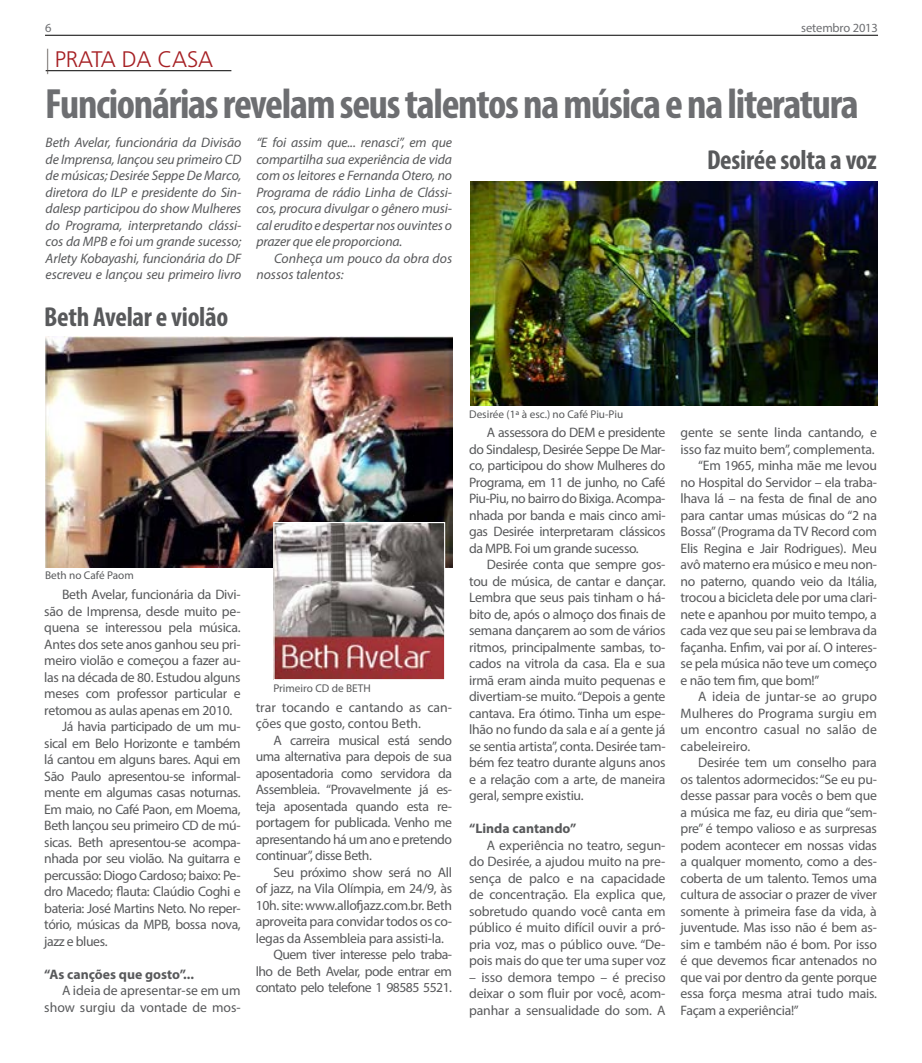
<style>
.page{position:relative;width:922px;height:1063px;background:#fff}
.page>*{position:absolute;margin:0;border:0;box-sizing:border-box;transform-origin:0 0}
.t1{font:700 condensed 42.5px "Myriad Pro";letter-spacing:-.03em;color:#6d6e71}
.t2{font:700 condensed 27.5px "Myriad Pro";letter-spacing:-.01em;color:#58595b}
.t3{font:300 22.5px "Frutiger";color:#a61f23}
.t4{font:13.75px/16.5px "Myriad Pro";letter-spacing:-.02em;color:#58595b;text-align:justify}
.t5{font:italic 13.75px/16.5px "Myriad Pro";letter-spacing:-.01em;color:#58595b;text-align:justify}
.t6{font:13.75px/16.5px "Myriad Pro";color:#58595b;text-align:right}
.t7{font:13.75px "Myriad Pro";letter-spacing:-.04em;color:#58595b}
.t8{font:700 13.75px "Myriad Pro";color:#58595b}
.t9{font:12.5px "Myriad Pro";letter-spacing:-.01em;color:#6d6e71}
.t10{font:11.25px "Myriad Pro";color:#58595b}
.s1{font-family:"Existence";font-size:25px;color:#524b48}
.s2{color:#fff}
</style>
<div class="page">
<hr style="left:45px;top:35px;width:832px;height:1px;background:#000">
<hr style="left:46px;top:70px;width:185px;height:1px;background:#000">
<img style="left:45px;top:337px;width:407px;height:231px">
<img style="left:275px;top:524px;width:168px;height:154px">
<div style="left:273px;top:522px;width:172px;height:158px;border:1px solid #fff"></div>
<img style="left:470px;top:182px;width:407px;height:224px">
<p class="t9" style="left:45px;top:20px;width:8px">6</p>
<p class="t9" style="left:801px;top:20px;width:78px">setembro 2013</p>
<h3 class="t3" style="left:46px;top:47px;width:187px"><span class="s1">|</span> PRATA DA C ASA<span class="s2">...</span></h3>
<h1 class="t1" style="left:45px;top:77px;width:815px">Funcionárias revelam seus talentos na música e na literatura</h1>
<p class="t5" style="left:46px;top:134px;width:197px">Beth Avelar, funcionária da Divisão de Imprensa, lançou seu primeiro CD de músicas; Desirée Seppe De Marco, diretora do ILP e presidente do Sin&shy;dalesp participou do show Mulheres do Programa, interpretando clássi&shy;cos da MPB e foi um grande sucesso; Arlety Kobayashi, funcionária do DF escreveu e lançou seu primeiro livro</p>
<p class="t5" style="left:256px;top:134px;width:197px">“E foi assim que... renasci”, em que compartilha sua experiência de vida com os leitores e Fernanda Otero, no Programa de rádio Linha de Clássi&shy;cos, procura divulgar o gênero musi&shy;cal erudito e despertar nos ouvintes o prazer que ele proporciona.</p>
<h2 class="t2" style="left:706px;top:143px;width:171px">Desirée solta a voz</h2>
<p class="t5" style="left:256px;top:250px;width:197px;text-indent:18px">Conheça um pouco da obra dos nossos talentos:</p>
<h2 class="t2" style="left:44px;top:300px;width:185px">Beth Avelar e violão</h2>
<p class="t10" style="left:45px;top:568px;width:90px">Beth no Café Paom</p>
<p class="t4" style="left:62px;top:586px;width:180px">Beth Avelar, funcionária da Divi-</p>
<p class="t4" style="left:44px;top:603px;width:198px">são de Imprensa, desde muito pe-</p>
<p class="t4" style="left:44px;top:619px;width:198px">quena se interessou pela música.</p>
<p class="t4" style="left:44px;top:636px;width:198px">Antes dos sete anos ganhou seu pri-</p>
<p class="t4" style="left:44px;top:652px;width:198px">meiro violão e começou a fazer au-</p>
<p class="t4" style="left:44px;top:669px;width:198px">las na década de 80. Estudou alguns</p>
<p class="t4" style="left:44px;top:685px;width:198px">meses com professor particular e</p>
<p class="t4" style="left:44px;top:702px;width:189px">retomou as aulas apenas em 2010.</p>
<p class="t4" style="left:62px;top:718px;width:180px">Já havia participado de um mu-</p>
<p class="t4" style="left:44px;top:735px;width:198px">sical em Belo Horizonte e também</p>
<p class="t4" style="left:44px;top:751px;width:198px">lá cantou em alguns bares. Aqui em</p>
<p class="t4" style="left:44px;top:768px;width:198px">São Paulo apresentou-se informal-</p>
<p class="t4" style="left:44px;top:784px;width:198px">mente em algumas casas noturnas.</p>
<p class="t4" style="left:44px;top:801px;width:198px">Em maio, no Café Paon, em Moema,</p>
<p class="t4" style="left:44px;top:817px;width:198px">Beth lançou seu primeiro CD de mú-</p>
<p class="t4" style="left:44px;top:834px;width:198px">sicas. Beth apresentou-se acompa-</p>
<p class="t4" style="left:44px;top:850px;width:198px">nhada por seu violão. Na guitarra e</p>
<p class="t4" style="left:44px;top:867px;width:198px">percussão: Diogo Cardoso; baixo: Pe-</p>
<p class="t4" style="left:44px;top:883px;width:198px">dro Macedo; flauta: Claúdio Coghi e</p>
<p class="t4" style="left:44px;top:900px;width:198px">bateria: José Martins Neto. No reper-</p>
<p class="t4" style="left:44px;top:916px;width:198px">tório, músicas da MPB, bossa nova,</p>
<p class="t4" style="left:44px;top:933px;width:65px">jazz e blues.</p>
<p class="t8" style="left:44px;top:965px;width:151px">“As canções que gosto”...</p>
<p class="t6" style="left:44px;top:982px;width:198px">A ideia de apresentar-se em um show surgiu da vontade de mos-</p>
<p class="t10" style="left:273px;top:681px;width:99px">Primeiro CD de BETH</p>
<p class="t6" style="left:256px;top:699px;width:198px;text-align:left">trar tocando e cantando as can&shy;ções que gosto, contou Beth.</p>
<p class="t4" style="left:256px;top:732px;width:198px;text-indent:18px">A carreira musical está sendo uma alternativa para depois de sua aposentadoria como servidora da Assembleia. “Provavelmente já es&shy;teja aposentada quando esta re&shy;portagem for publicada. Venho me apresentando há um ano e pretendo continuar”, disse Beth.</p>
<p class="t4" style="left:273px;top:864px;width:180px">Seu próximo show será no All</p>
<p class="t4" style="left:256px;top:880px;width:198px">of jazz, na Vila Olímpia, em 24/9, às</p>
<p class="t4" style="left:256px;top:897px;width:198px">10h. site: www.allofjazz.com.br. Beth</p>
<p class="t4" style="left:256px;top:913px;width:198px">aproveita para convidar todos os co-</p>
<p class="t4" style="left:256px;top:930px;width:190px">legas da Assembleia para assisti-la.</p>
<p class="t7" style="left:273px;top:946px;width:180px">Quem tiver interesse pelo traba-</p>
<p class="t7" style="left:256px;top:963px;width:198px">lho de Beth Avelar, pode entrar em</p>
<p class="t7" style="left:256px;top:979px;width:198px">contato pelo telefone 1 98585 5521.</p>
<p class="t10" style="left:469px;top:407px;width:156px">Desirée (1ª à esc.) no Café Piu-Piu</p>
<p class="t4" style="left:469px;top:424px;width:198px;text-indent:18px">A assessora do DEM e presidente do Sindalesp, Desirée Seppe De Mar&shy;co, participou do show Mulheres do Programa, em 11 de junho, no Café Piu-Piu, no bairro do Bixiga. Acompa&shy;nhada por banda e mais cinco ami&shy;gas Desirée interpretaram clássicos da MPB. Foi um grande sucesso.</p>
<p class="t4" style="left:469px;top:556px;width:198px;text-indent:18px">Desirée conta que sempre gos&shy;tou de música, de cantar e dançar.<br>Lembra que seus pais tinham o há&shy;bito de, após o almoço dos finais de semana dançarem ao som de vários ritmos, principalmente sambas, to&shy;cados na vitrola da casa. Ela e sua irmã eram ainda muito pequenas e divertiam-se muito. “Depois a gente cantava. Era ótimo. Tinha um espe&shy;lhão no fundo da sala e aí a gente já se sentia artista”, conta. Desirée tam&shy;bém fez teatro durante alguns anos e a relação com a arte, de maneira geral, sempre existiu.</p>
<p class="t8" style="left:469px;top:820px;width:109px">“Linda cantando”</p>
<p class="t4" style="left:469px;top:837px;width:198px;text-indent:18px">A experiência no teatro, segun&shy;do Desirée, a ajudou muito na pre&shy;sença de palco e na capacidade de concentração. Ela explica que, sobretudo quando você canta em público é muito difícil ouvir a pró&shy;pria voz, mas o público ouve. “De&shy;pois mais do que ter uma super voz</p>
<p class="t4" style="left:469px;top:969px;width:198px">– isso demora tempo – é preciso deixar o som fluir por você, acom&shy;panhar a sensualidade do som. A</p>
<p class="t4" style="left:680px;top:424px;width:198px">gente se sente linda cantando, e</p>
<p class="t4" style="left:680px;top:441px;width:196px">isso faz muito bem”, complementa.</p>
<p class="t4" style="left:698px;top:457px;width:180px">“Em 1965, minha mãe me levou</p>
<p class="t4" style="left:680px;top:474px;width:198px">no Hospital do Servidor – ela traba-</p>
<p class="t4" style="left:680px;top:490px;width:198px">lhava lá – na festa de final de ano</p>
<p class="t4" style="left:680px;top:507px;width:198px">para cantar umas músicas do “2 na</p>
<p class="t4" style="left:680px;top:523px;width:198px">Bossa” (Programa da TV Record com</p>
<p class="t4" style="left:680px;top:540px;width:198px">Elis Regina e Jair Rodrigues). Meu</p>
<p class="t4" style="left:680px;top:556px;width:198px">avô materno era músico e meu non-</p>
<p class="t4" style="left:680px;top:573px;width:198px">no paterno, quando veio da Itália,</p>
<p class="t4" style="left:680px;top:589px;width:198px">trocou a bicicleta dele por uma clari-</p>
<p class="t4" style="left:680px;top:606px;width:198px">nete e apanhou por muito tempo, a</p>
<p class="t4" style="left:680px;top:622px;width:198px">cada vez que seu pai se lembrava da</p>
<p class="t4" style="left:680px;top:639px;width:198px">façanha. Enfim, vai por aí. O interes-</p>
<p class="t4" style="left:680px;top:655px;width:198px">se pela música não teve um começo</p>
<p class="t4" style="left:680px;top:672px;width:140px">e não tem fim, que bom!”</p>
<p class="t6" style="left:698px;top:688px;width:180px">A ideia de juntar-se ao grupo</p>
<p class="t6" style="left:680px;top:705px;width:198px">Mulheres do Programa surgiu em</p>
<p class="t6" style="left:680px;top:721px;width:198px">um encontro casual no salão de</p>
<p class="t6" style="left:680px;top:738px;width:71px">cabeleireiro.</p>
<p class="t4" style="left:698px;top:754px;width:180px">Desirée tem um conselho para</p>
<p class="t4" style="left:680px;top:771px;width:198px">os talentos adormecidos: “Se eu pu-</p>
<p class="t4" style="left:680px;top:787px;width:198px">desse passar para vocês o bem que</p>
<p class="t4" style="left:680px;top:804px;width:198px">a música me faz, eu diria que “sem-</p>
<p class="t4" style="left:680px;top:820px;width:198px">pre” é tempo valioso e as surpresas</p>
<p class="t4" style="left:680px;top:837px;width:198px">podem acontecer em nossas vidas</p>
<p class="t4" style="left:680px;top:853px;width:198px">a qualquer momento, como a des-</p>
<p class="t4" style="left:680px;top:870px;width:198px">coberta de um talento. Temos uma</p>
<p class="t4" style="left:680px;top:886px;width:198px">cultura de associar o prazer de viver</p>
<p class="t4" style="left:680px;top:903px;width:198px">somente à primeira fase da vida, à</p>
<p class="t4" style="left:680px;top:919px;width:198px">juventude. Mas isso não é bem as-</p>
<p class="t4" style="left:680px;top:936px;width:198px">sim e também não é bom. Por isso</p>
<p class="t4" style="left:680px;top:952px;width:198px">é que devemos ficar antenados no</p>
<p class="t4" style="left:680px;top:969px;width:198px">que vai por dentro da gente porque</p>
<p class="t4" style="left:680px;top:985px;width:198px">essa força mesma atrai tudo mais.</p>
<p class="t4" style="left:680px;top:1002px;width:120px">Façam a experiência!”</p>
</div>
